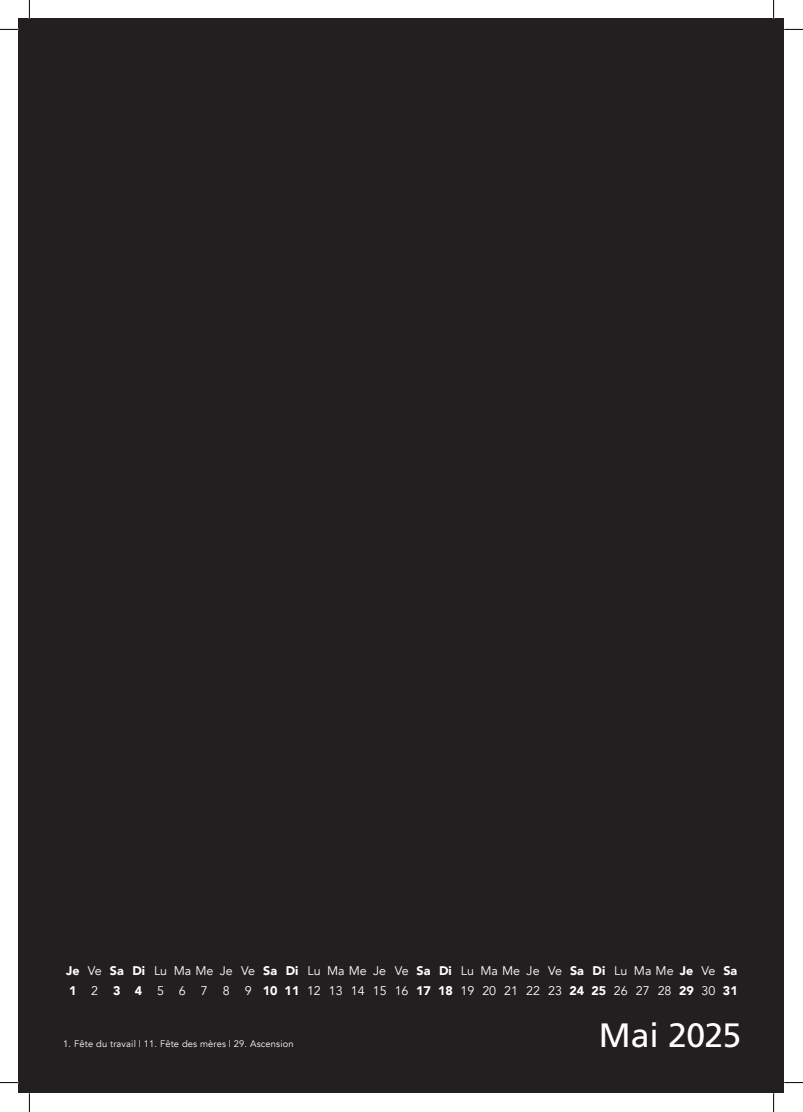
<style>
.page{position:relative;width:803px;height:1112px;background:#fff}
.page>*{position:absolute;margin:0;border:0;box-sizing:border-box;transform-origin:0 0}
.t1{font:33.75px "Frutiger LT Std";letter-spacing:-.015em;color:#fff}
.t2{font:12.5px/19.6px "Avenir";color:#fff}
.t3{font:9.38px "Avenir";letter-spacing:.015em;color:#fff}
.s1{font-weight:900}
</style>
<div class="page">
<div style="left:19px;top:19px;width:765px;height:1073px;background:#231f20"></div>
<svg style="left:0;top:29px;width:19px;height:1px"></svg>
<svg style="left:784px;top:29px;width:19px;height:1px"></svg>
<svg style="left:0;top:1081px;width:19px;height:2px"></svg>
<svg style="left:784px;top:1082px;width:19px;height:1px"></svg>
<svg style="left:29px;top:0;width:1px;height:19px"></svg>
<svg style="left:29px;top:1092px;width:1px;height:19px"></svg>
<svg style="left:773px;top:0;width:1px;height:19px"></svg>
<svg style="left:773px;top:1092px;width:1px;height:19px"></svg>
<p class="t2" style="left:66px;top:961px;width:673px"><span class="s1">Je</span> Ve <span class="s1">Sa Di</span> Lu Ma Me Je Ve <span class="s1">Sa Di</span> Lu Ma Me Je Ve <span class="s1">Sa Di</span> Lu Ma Me Je Ve <span class="s1">Sa Di</span> Lu Ma Me <span class="s1">Je</span> Ve <span class="s1">Sa<br>1</span> 2 <span class="s1">3 4</span> 5 6 7 8 9 <span class="s1">1011</span>1213141516<span class="s1">1718</span>1920212223<span class="s1">2425</span>262728<span class="s1">29</span>30<span class="s1">31</span></p>
<h1 class="t1" style="left:599px;top:1015px;width:144px">Mai 2025</h1>
<p class="t3" style="left:63px;top:1037px;width:232px">1. Fête du travail | 11. Fête des mères | 29. Ascension</p>
</div>
